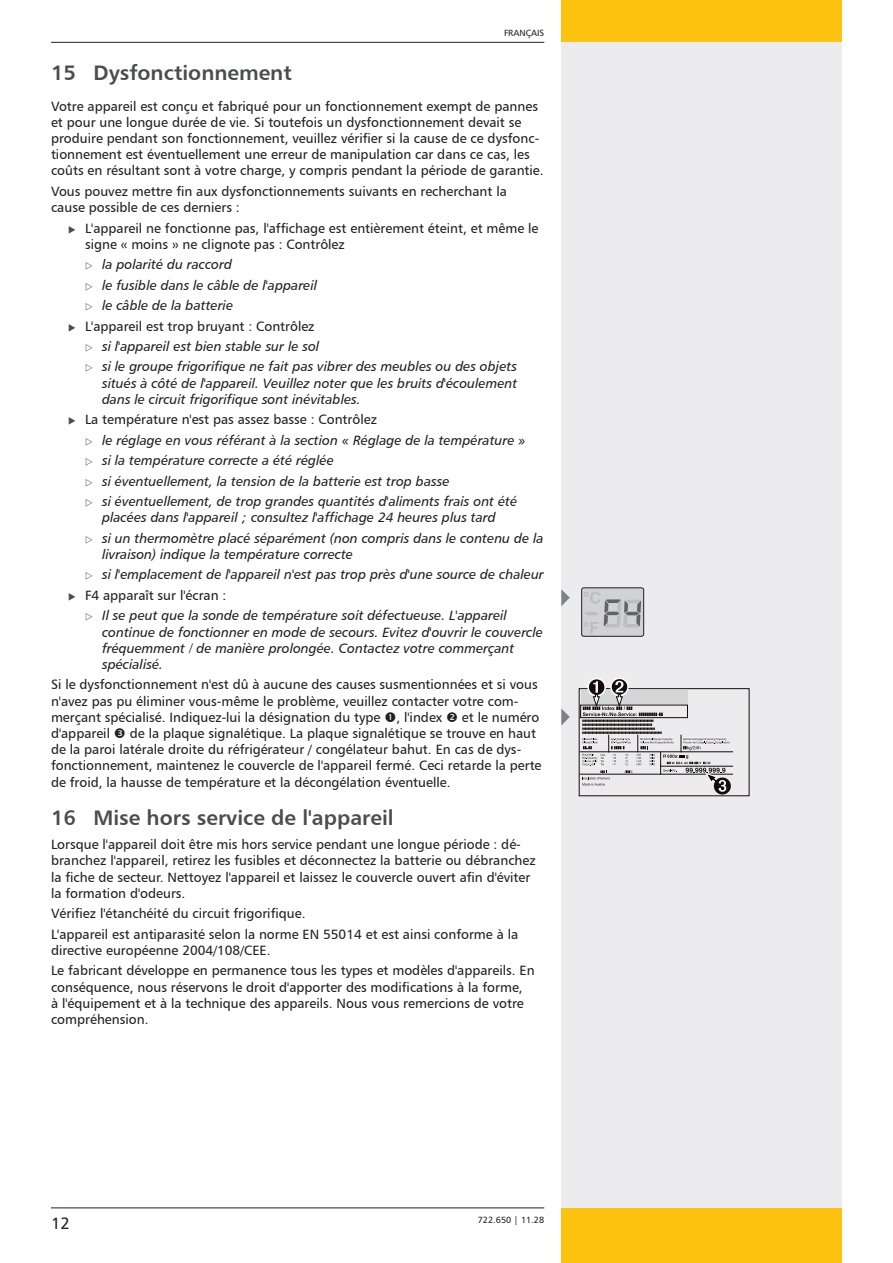
<style>
.page{position:relative;width:893px;height:1263px;background:#fff}
.page>*{position:absolute;margin:0;border:0;box-sizing:border-box;transform-origin:0 0}
.t1{font:21px "Humanist 777 BT Bold B";color:#4b4c4d}
.t2{font:16.5px "Humanist 777 BT Roman B";color:#231f20}
.t3{font:13.5px/16.2px "Humanist 777 BT Roman B";color:#231f20}
.t4{font:13.5px/20.4px "Humanist 777 BT Italic B";color:#231f20}
.t5{font:9px "Humanist 777 BT Roman B";color:#231f20}
</style>
<div class="page">
<div style="left:561px;top:0;width:281px;height:43px;background:#fec210"></div>
<div style="left:561px;top:1208px;width:281px;height:55px;background:#fec210"></div>
<div style="left:561px;top:43px;width:281px;height:1165px;background:#ececee"></div>
<hr style="left:51px;top:1207px;width:493px;height:1px;background:#231f20">
<hr style="left:51px;top:42px;width:493px;height:1px;background:#231f20">
<svg style="left:561px;top:589px;width:9px;height:17px"></svg>
<div style="left:582px;top:588px;width:62px;height:48px;background:#d1d2d4;border-radius:2px"></div>
<div style="left:581px;top:588px;width:63px;height:48px;border:1px solid #231f20;border-radius:2px"></div>
<svg style="left:583px;top:592px;width:58px;height:42px"></svg>
<svg style="left:561px;top:708px;width:9px;height:17px"></svg>
<div style="left:580px;top:705px;width:108px;height:13px;border:1px solid #140c0a"></div>
<hr style="left:580px;top:774px;width:152px;height:1px;background:#140c0a">
<hr style="left:580px;top:751px;width:152px;height:1px;background:#140c0a">
<hr style="left:661px;top:766px;width:71px;height:1px;background:#140c0a">
<div style="left:581px;top:690px;width:106px;height:14px;background:#d4d6d7"></div>
<svg style="left:582px;top:678px;width:149px;height:116px"></svg>
<p class="t5" style="left:504px;top:27px;width:42px">FRANÇAIS</p>
<h1 class="t1" style="left:51px;top:59px;width:242px">15 Dysfonctionnement</h1>
<p class="t3" style="left:51px;top:98px;width:494px">Votre appareil est conçu et fabriqué pour un fonctionnement exempt de pannes et pour une longue durée de vie. Si toutefois un dysfonctionnement devait se produire pendant son fonctionnement, veuillez vérifier si la cause de ce dysfonc&shy;tionnement est éventuellement une erreur de manipulation car dans ce cas, les coûts en résultant sont à votre charge, y compris pendant la période de garantie.</p>
<p class="t3" style="left:51px;top:183px;width:457px">Vous pouvez mettre fin aux dysfonctionnements suivants en recherchant la cause possible de ces derniers :</p>
<p class="t3" style="left:85px;top:219px;width:455px">L'appareil ne fonctionne pas, l'affichage est entièrement éteint, et même le signe « moins » ne clignote pas : Contrôlez</p>
<p class="t4" style="left:102px;top:254px;width:217px">la polarité du raccord<br>le fusible dans le câble de l'appareil le câble de la batterie</p>
<p class="t3" style="left:85px;top:317px;width:231px">L'appareil est trop bruyant : Contrôlez</p>
<p class="t4" style="left:102px;top:336px;width:416px">si l'appareil est bien stable sur le sol<br>si le groupe frigorifique ne fait pas vibrer des meubles ou des objets</p>
<p class="t4" style="left:102px;top:375px;width:417px;line-height:16.2px">situés à côté de l'appareil. Veuillez noter que les bruits d'écoulement dans le circuit frigorifique sont inévitables.</p>
<p class="t3" style="left:85px;top:411px;width:293px">La température n'est pas assez basse : Contrôlez</p>
<p class="t4" style="left:102px;top:430px;width:425px">le réglage en vous référant à la section « Réglage de la température » si la température correcte a été réglée<br>si éventuellement, la tension de la batterie est trop basse<br>si éventuellement, de trop grandes quantités d'aliments frais ont été</p>
<p class="t4" style="left:102px;top:507px;width:443px">placées dans l'appareil ; consultez l'affichage 24 heures plus tard<br>si un thermomètre placé séparément (non compris dans le contenu de la</p>
<p class="t4" style="left:102px;top:544px;width:443px">livraison) indique la température correcte<br>si l'emplacement de l'appareil n'est pas trop près d'une source de chaleur</p>
<p class="t3" style="left:85px;top:587px;width:143px">F4 apparaît sur l'écran :</p>
<p class="t4" style="left:102px;top:607px;width:442px;line-height:16.2px">Il se peut que la sonde de température soit défectueuse. L'appareil continue de fonctionner en mode de secours. Evitez d'ouvrir le couvercle fréquemment / de manière prolongée. Contactez votre commerçant spécialisé.</p>
<p class="t3" style="left:51px;top:676px;width:488px">Si le dysfonctionnement n'est dû à aucune des causes susmentionnées et si vous n'avez pas pu éliminer vous-même le problème, veuillez contacter votre com&shy;merçant spécialisé. Indiquez-lui la désignation du type , l'index</p>
<p class="t3" style="left:462px;top:709px;width:79px">et le numéro</p>
<p class="t3" style="left:51px;top:725px;width:492px;text-indent:79px">de la plaque signalétique. La plaque signalétique se trouve en haut de la paroi latérale droite du réfrigérateur / congélateur bahut. En cas de dys&shy;fonctionnement, maintenez le couvercle de l'appareil fermé. Ceci retarde la perte de froid, la hausse de température et la décongélation éventuelle.</p>
<h1 class="t1" style="left:51px;top:804px;width:344px">16 Mise hors service de l'appareil</h1>
<p class="t3" style="left:51px;top:836px;width:486px">Lorsque l'appareil doit être mis hors service pendant une longue période : dé&shy;branchez l'appareil, retirez les fusibles et déconnectez la batterie ou débranchez la fiche de secteur. Nettoyez l'appareil et laissez le couvercle ouvert afin d'éviter la formation d'odeurs.</p>
<p class="t3" style="left:51px;top:903px;width:469px;line-height:20.4px">Vérifiez l'étanchéité du circuit frigorifique.<br>L'appareil est antiparasité selon la norme EN 55014 et est ainsi conforme à la</p>
<p class="t3" style="left:51px;top:940px;width:485px;line-height:20.4px">directive européenne 2004/108/CEE.<br>Le fabricant développe en permanence tous les types et modèles d'appareils. En</p>
<p class="t3" style="left:51px;top:978px;width:474px;text-align:justify">conséquence, nous réservons le droit d'apporter des modifications à la forme, à l'équipement et à la technique des appareils. Nous vous remercions de votre compréhension.</p>
<p class="t3" style="left:51px;top:725px;width:61px">d'appareil</p>
<p class="t2" style="left:51px;top:1213px;width:20px">12</p>
<p class="t5" style="left:478px;top:1214px;width:68px">722.650 | 11.28</p>
</div>
